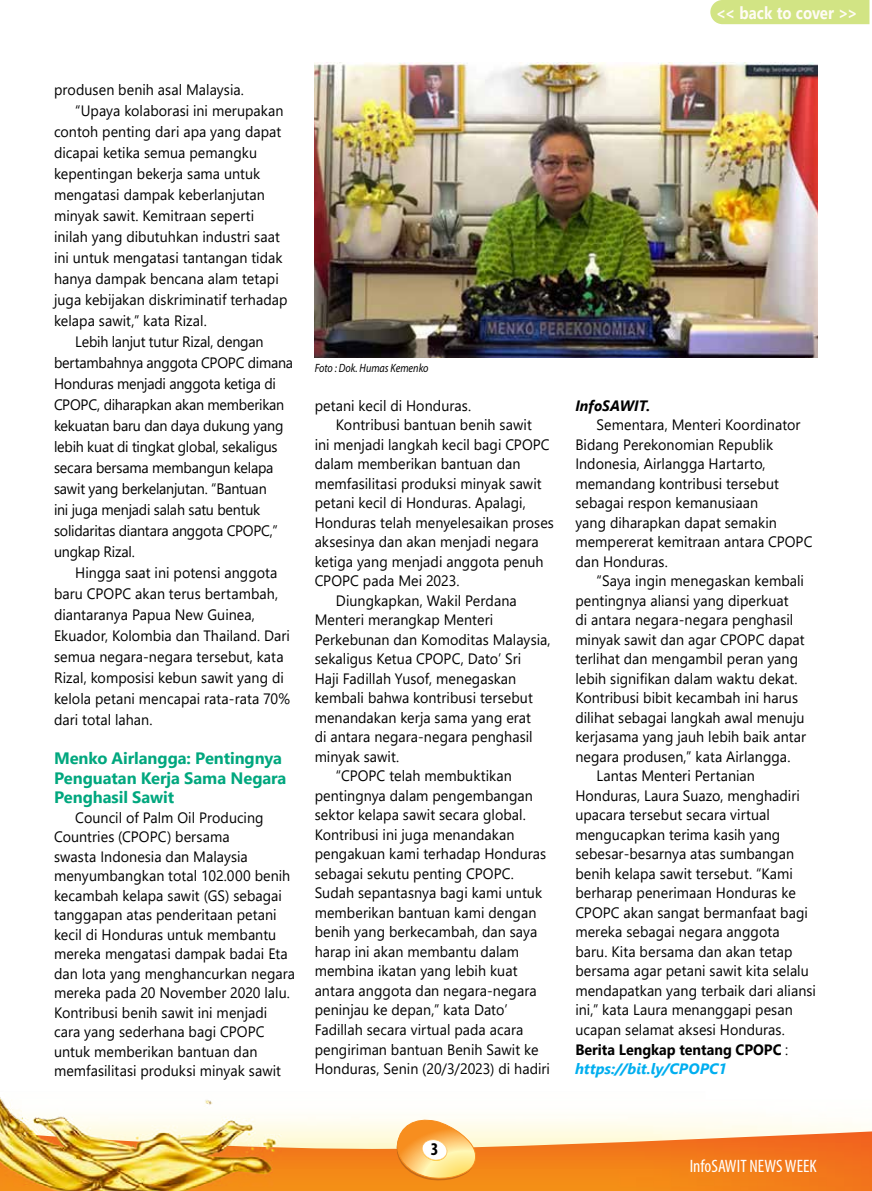
<style>
.page{position:relative;width:872px;height:1191px;background:#fff}
.page>*{position:absolute;margin:0;border:0;box-sizing:border-box;transform-origin:0 0}
.t1{font:condensed 18px "Myriad Pro";color:#fff}
.t2{font:700 condensed 18px "Myriad Pro";color:#000}
.t3{font:700 17.4px "Segoe UI";color:#fffbf2;scale:.86 1}
.t4{font:700 16.5px/19.5px "Segoe UI";letter-spacing:-.005em;color:#00a77e}
.t5{font:15px/19.5px "Segoe UI";letter-spacing:.005em;color:#000;scale:.95 1}
.t6{font:15px "Segoe UI";letter-spacing:-.015em;color:#000;scale:.95 1}
.t7{font:700 15px "Segoe UI";color:#000;scale:.95 1}
.t8{font:italic 700 15px "Segoe UI";letter-spacing:-.005em;color:#00aeef}
.t9{font:italic 700 15px "Segoe UI";letter-spacing:.005em;color:#000;scale:.95 1}
.t10{font:italic 12px "Myriad Pro";color:#000;scale:.85 1}
.s1{font-weight:400}
</style>
<div class="page">
<img style="left:0;top:1097px;width:872px;height:94px">
<svg style="left:395px;top:1116px;width:82px;height:65px"></svg>
<div style="left:710px;top:0;width:159px;height:24px;background:#d2e484"></div>
<img style="left:315px;top:62px;width:503px;height:295px">
<p class="t3" style="left:716px;top:-4px;width:166px">&lt;&lt; back to cover &gt;&gt;</p>
<p class="t5" style="left:54px;top:79px;width:201px">produsen benih asal Malaysia.</p>
<p class="t5" style="left:75px;top:100px;width:221px">“Upaya kolaborasi ini merupakan</p>
<p class="t5" style="left:54px;top:121px;width:241px">contoh penting dari apa yang dapat</p>
<p class="t5" style="left:54px;top:142px;width:215px">dicapai ketika semua pemangku</p>
<p class="t5" style="left:54px;top:163px;width:219px">kepentingan bekerja sama untuk</p>
<p class="t5" style="left:54px;top:184px;width:224px">mengatasi dampak keberlanjutan</p>
<p class="t5" style="left:54px;top:205px;width:212px">minyak sawit. Kemitraan seperti</p>
<p class="t5" style="left:54px;top:226px;width:239px">inilah yang dibutuhkan industri saat</p>
<p class="t5" style="left:54px;top:247px;width:242px">ini untuk mengatasi tantangan tidak</p>
<p class="t5" style="left:54px;top:268px;width:238px">hanya dampak bencana alam tetapi</p>
<p class="t5" style="left:54px;top:289px;width:247px">juga kebijakan diskriminatif terhadap</p>
<p class="t5" style="left:54px;top:310px;width:162px">kelapa sawit,” kata Rizal.</p>
<p class="t6" style="left:75px;top:327px;width:200px">Lebih lanjut tutur Rizal, dengan</p>
<p class="t6" style="left:54px;top:348px;width:253px">bertambahnya anggota CPOPC dimana</p>
<p class="t6" style="left:54px;top:369px;width:235px">Honduras menjadi anggota ketiga di</p>
<p class="t6" style="left:54px;top:390px;width:244px">CPOPC, diharapkan akan memberikan</p>
<p class="t6" style="left:54px;top:411px;width:243px">kekuatan baru dan daya dukung yang</p>
<p class="t6" style="left:54px;top:432px;width:237px">lebih kuat di tingkat global, sekaligus</p>
<p class="t6" style="left:54px;top:453px;width:232px">secara bersama membangun kelapa</p>
<p class="t6" style="left:54px;top:474px;width:225px">sawit yang berkelanjutan. “Bantuan</p>
<p class="t6" style="left:54px;top:495px;width:218px">ini juga menjadi salah satu bentuk</p>
<p class="t6" style="left:54px;top:516px;width:237px">solidaritas diantara anggota CPOPC,”</p>
<p class="t6" style="left:54px;top:537px;width:87px">ungkap Rizal.</p>
<p class="t5" style="left:75px;top:562px;width:214px">Hingga saat ini potensi anggota</p>
<p class="t5" style="left:54px;top:583px;width:237px">baru CPOPC akan terus bertambah,</p>
<p class="t5" style="left:54px;top:604px;width:213px">diantaranya Papua New Guinea,</p>
<p class="t5" style="left:54px;top:625px;width:250px">Ekuador, Kolombia dan Thailand. Dari</p>
<p class="t5" style="left:54px;top:646px;width:243px">semua negara-negara tersebut, kata</p>
<p class="t5" style="left:54px;top:667px;width:243px">Rizal, komposisi kebun sawit yang di</p>
<p class="t5" style="left:54px;top:688px;width:250px">kelola petani mencapai rata-rata 70%</p>
<p class="t5" style="left:54px;top:709px;width:105px">dari total lahan.</p>
<p class="t4" style="left:54px;top:747px;width:234px">Menko Airlangga: Pentingnya<br>Penguatan Kerja Sama Negara<br>Penghasil Sawit</p>
<p class="t5" style="left:54px;top:806px;width:255px;text-indent:21px">Council of Palm Oil Producing Countries (CPOPC) bersama<br>swasta Indonesia dan Malaysia menyumbangkan total 102.000 benih kecambah kelapa sawit (GS) sebagai tanggapan atas penderitaan petani kecil di Honduras untuk membantu mereka mengatasi dampak badai Eta dan Iota yang menghancurkan negara mereka pada 20 November 2020 lalu.<br>Kontribusi benih sawit ini menjadi cara yang sederhana bagi CPOPC untuk memberikan bantuan dan memfasilitasi produksi minyak sawit</p>
<p class="t10" style="left:315px;top:361px;width:135px">Foto : Dok. Humas Kemenko</p>
<p class="t5" style="left:315px;top:394px;width:166px">petani kecil di Honduras.</p>
<p class="t5" style="left:336px;top:414px;width:208px">Kontribusi bantuan benih sawit</p>
<p class="t5" style="left:315px;top:433px;width:249px">ini menjadi langkah kecil bagi CPOPC</p>
<p class="t5" style="left:315px;top:453px;width:218px">dalam memberikan bantuan dan</p>
<p class="t5" style="left:315px;top:472px;width:240px">memfasilitasi produksi minyak sawit</p>
<p class="t5" style="left:315px;top:492px;width:224px">petani kecil di Honduras. Apalagi,</p>
<p class="t5" style="left:315px;top:511px;width:253px">Honduras telah menyelesaikan proses</p>
<p class="t5" style="left:315px;top:531px;width:237px">aksesinya dan akan menjadi negara</p>
<p class="t5" style="left:315px;top:550px;width:242px">ketiga yang menjadi anggota penuh</p>
<p class="t5" style="left:315px;top:570px;width:154px">CPOPC pada Mei 2023.</p>
<p class="t5" style="left:336px;top:589px;width:192px">Diungkapkan, Wakil Perdana</p>
<p class="t5" style="left:315px;top:609px;width:189px">Menteri merangkap Menteri</p>
<p class="t5" style="left:315px;top:628px;width:250px">Perkebunan dan Komoditas Malaysia,</p>
<p class="t5" style="left:315px;top:648px;width:219px">sekaligus Ketua CPOPC, Dato’ Sri</p>
<p class="t5" style="left:315px;top:667px;width:214px">Haji Fadillah Yusof, menegaskan</p>
<p class="t5" style="left:315px;top:687px;width:231px">kembali bahwa kontribusi tersebut</p>
<p class="t5" style="left:315px;top:706px;width:229px">menandakan kerja sama yang erat</p>
<p class="t5" style="left:315px;top:726px;width:231px">di antara negara-negara penghasil</p>
<p class="t5" style="left:315px;top:745px;width:91px">minyak sawit.</p>
<p class="t5" style="left:336px;top:765px;width:187px">“CPOPC telah membuktikan</p>
<p class="t5" style="left:315px;top:784px;width:231px">pentingnya dalam pengembangan</p>
<p class="t5" style="left:315px;top:804px;width:224px">sektor kelapa sawit secara global.</p>
<p class="t5" style="left:315px;top:823px;width:212px">Kontribusi ini juga menandakan</p>
<p class="t5" style="left:315px;top:843px;width:245px">pengakuan kami terhadap Honduras</p>
<p class="t5" style="left:315px;top:862px;width:211px">sebagai sekutu penting CPOPC.</p>
<p class="t5" style="left:315px;top:882px;width:241px">Sudah sepantasnya bagi kami untuk</p>
<p class="t5" style="left:315px;top:901px;width:235px">memberikan bantuan kami dengan</p>
<p class="t5" style="left:315px;top:921px;width:236px">benih yang berkecambah, dan saya</p>
<p class="t5" style="left:315px;top:940px;width:217px">harap ini akan membantu dalam</p>
<p class="t5" style="left:315px;top:960px;width:215px">membina ikatan yang lebih kuat</p>
<p class="t5" style="left:315px;top:979px;width:235px">antara anggota dan negara-negara</p>
<p class="t5" style="left:315px;top:999px;width:205px">peninjau ke depan,” kata Dato’</p>
<p class="t5" style="left:315px;top:1018px;width:221px">Fadillah secara virtual pada acara</p>
<p class="t5" style="left:315px;top:1038px;width:237px">pengiriman bantuan Benih Sawit ke</p>
<p class="t5" style="left:315px;top:1057px;width:249px">Honduras, Senin (20/3/2023) di hadiri</p>
<p class="t9" style="left:575px;top:391px;width:80px">InfoSAWIT.</p>
<p class="t5" style="left:575px;top:414px;width:251px;text-indent:21px">Sementara, Menteri Koordinator<br>Bidang Perekonomian Republik<br>Indonesia, Airlangga Hartarto, memandang kontribusi tersebut sebagai respon kemanusiaan<br>yang diharapkan dapat semakin mempererat kemitraan antara CPOPC dan Honduras.</p>
<p class="t5" style="left:596px;top:570px;width:220px">“Saya ingin menegaskan kembali</p>
<p class="t5" style="left:575px;top:589px;width:226px">pentingnya aliansi yang diperkuat</p>
<p class="t5" style="left:575px;top:609px;width:231px">di antara negara-negara penghasil</p>
<p class="t5" style="left:575px;top:628px;width:243px">minyak sawit dan agar CPOPC dapat</p>
<p class="t5" style="left:575px;top:648px;width:236px">terlihat dan mengambil peran yang</p>
<p class="t5" style="left:575px;top:667px;width:235px">lebih signifikan dalam waktu dekat.</p>
<p class="t5" style="left:575px;top:687px;width:236px">Kontribusi bibit kecambah ini harus</p>
<p class="t5" style="left:575px;top:706px;width:243px">dilihat sebagai langkah awal menuju</p>
<p class="t5" style="left:575px;top:726px;width:244px">kerjasama yang jauh lebih baik antar</p>
<p class="t5" style="left:575px;top:745px;width:228px">negara produsen,” kata Airlangga.</p>
<p class="t5" style="left:596px;top:765px;width:168px">Lantas Menteri Pertanian</p>
<p class="t5" style="left:575px;top:784px;width:238px">Honduras, Laura Suazo, menghadiri</p>
<p class="t5" style="left:575px;top:804px;width:206px">upacara tersebut secara virtual</p>
<p class="t5" style="left:575px;top:823px;width:217px">mengucapkan terima kasih yang</p>
<p class="t5" style="left:575px;top:843px;width:232px">sebesar-besarnya atas sumbangan</p>
<p class="t5" style="left:575px;top:862px;width:231px">benih kelapa sawit tersebut. “Kami</p>
<p class="t5" style="left:575px;top:882px;width:233px">berharap penerimaan Honduras ke</p>
<p class="t5" style="left:575px;top:901px;width:246px">CPOPC akan sangat bermanfaat bagi</p>
<p class="t5" style="left:575px;top:921px;width:217px">mereka sebagai negara anggota</p>
<p class="t5" style="left:575px;top:940px;width:230px">baru. Kita bersama dan akan tetap</p>
<p class="t5" style="left:575px;top:960px;width:247px">bersama agar petani sawit kita selalu</p>
<p class="t5" style="left:575px;top:979px;width:255px">mendapatkan yang terbaik dari aliansi</p>
<p class="t5" style="left:575px;top:999px;width:230px">ini,” kata Laura menanggapi pesan</p>
<p class="t5" style="left:575px;top:1018px;width:222px">ucapan selamat aksesi Honduras.</p>
<p class="t7" style="left:575px;top:1035px;width:226px">Berita Lengkap tentang CPOPC <span class="s1">:</span></p>
<p class="t8" style="left:575px;top:1054px;width:153px">https://bit.ly/CPOPC1</p>
<p class="t2" style="left:431px;top:1138px;width:9px">3</p>
<p class="t1" style="left:689px;top:1155px;width:128px">InfoSAWIT NEWS WEEK</p>
</div>
